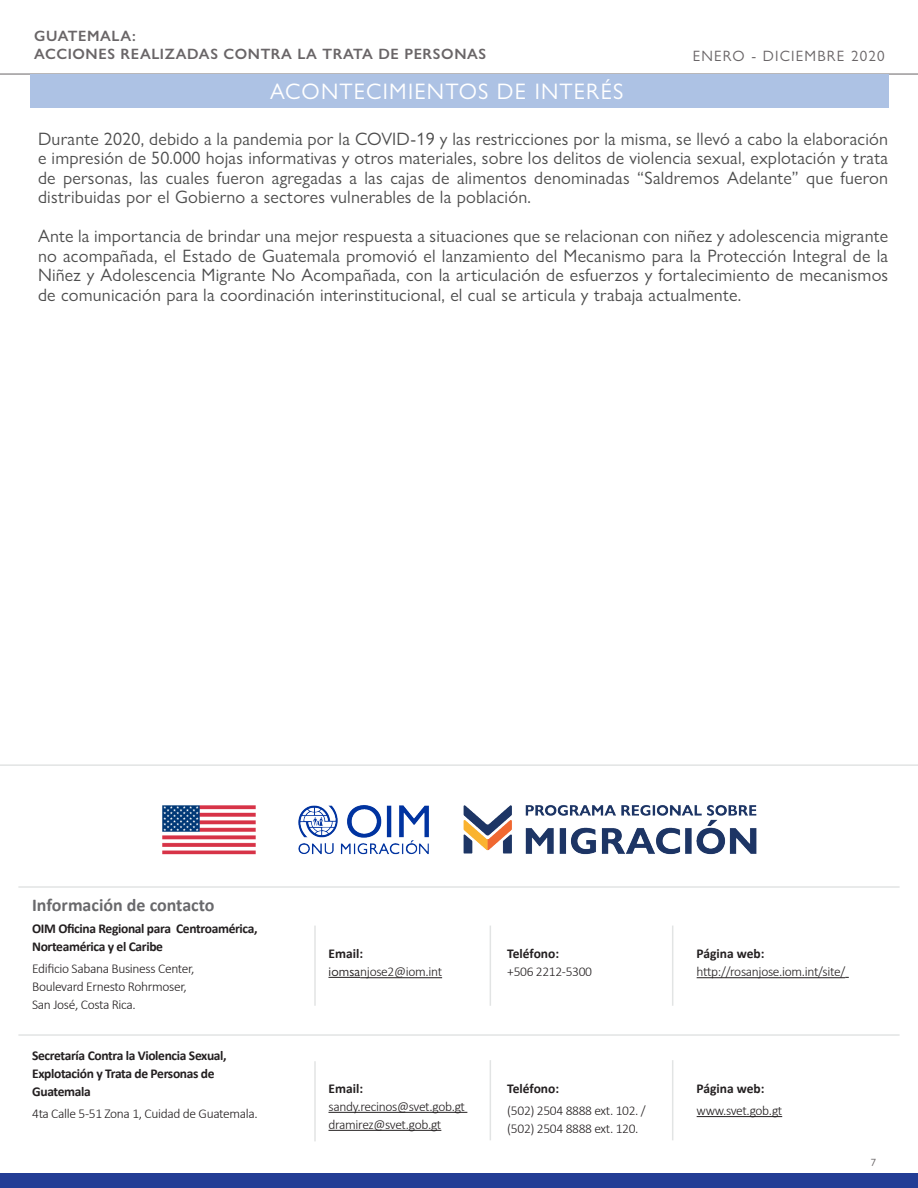
<style>
.page{position:relative;width:918px;height:1188px;background:#fff}
.page>*{position:absolute;margin:0;border:0;box-sizing:border-box;transform-origin:0 0}
.t1{font:22.5px "Gill Sans Nova";letter-spacing:.045em;color:#fff}
.t2{font:22.5px "Gill Sans Nova";letter-spacing:.005em;color:#fff}
.t3{font:18px/19.5px "Gill Sans Nova";letter-spacing:.01em;color:#000001;text-align:justify}
.pequeño{font:700 18px "Calibri";color:#69696c}
.t4{font:600 15px/18px "Gill Sans Nova";letter-spacing:.04em;color:#696567}
.t5{font:15px "Gill Sans Nova";letter-spacing:.08em;color:#696567}
.pequeño-2{font:300 13.5px/18px "Calibri";letter-spacing:-.025em;color:#231f20}
.pequeño-3{font:700 13.5px/18px "Calibri";letter-spacing:-.025em;color:#231f20}
.pequeño-4{font:700 13.5px "Calibri";color:#231f20}
.t6{font:10.5px "Gill Sans Nova";color:#696567}
.s1{font-weight:700}
.s2{font-family:"Gill Sans Nova";font-weight:400}
</style>
<div class="page">
<hr style="left:0;top:74px;width:918px;height:1px;background:#696567">
<div style="left:0;top:1173px;width:918px;height:15px;background:#233d95"></div>
<hr style="left:18px;top:1034px;width:882px;height:2px;background:#e2e4e4">
<hr style="left:18px;top:886px;width:882px;height:2px;background:#e2e4e4">
<hr style="left:0;top:764px;width:918px;height:2px;background:#e2e4e4">
<hr style="left:697px;top:977px;width:148px;height:1px;background:#231f20">
<hr style="left:328px;top:977px;width:32px;height:1px;background:#231f20">
<hr style="left:360px;top:977px;width:82px;height:1px;background:#231f20">
<hr style="left:314px;top:926px;width:2px;height:80px;background:#e2e4e4">
<hr style="left:314px;top:1061px;width:2px;height:80px;background:#e2e4e4">
<hr style="left:490px;top:926px;width:1px;height:80px;background:#e2e4e4">
<hr style="left:672px;top:926px;width:1px;height:80px;background:#e2e4e4">
<hr style="left:697px;top:1116px;width:85px;height:1px;background:#231f20">
<hr style="left:328px;top:1112px;width:139px;height:1px;background:#231f20">
<hr style="left:328px;top:1130px;width:113px;height:1px;background:#231f20">
<hr style="left:490px;top:1060px;width:1px;height:80px;background:#e2e4e4">
<hr style="left:672px;top:1060px;width:1px;height:80px;background:#e2e4e4">
<div style="left:30px;top:74px;width:858px;height:34px;background:#adc2e4"></div>
<img style="left:162px;top:805px;width:267px;height:50px">
<img style="left:463px;top:805px;width:294px;height:50px">
<p class="t4" style="left:34px;top:27px;width:454px">GUATEMALA:<br>ACCIONES REALIZADAS CONTRA LA TRATA DE PERSONAS</p>
<p class="t5" style="left:693px;top:47px;width:193px">ENERO - DICIEMBRE 2020</p>
<p class="t1" style="left:270px;top:78px;width:355px">ACONTECIMIENTOS DE INTERÉS</p>
<p class="t2" style="left:383px;top:78px;width:154px">BACKGROUND</p>
<p class="t3" style="left:38px;top:129px;width:852px">Durante 2020, debido a la pandemia por la COVID-19 y las restricciones por la misma, se llevó a cabo la elaboración e impresión de 50.000 hojas informativas y otros materiales, sobre los delitos de violencia sexual, explotación y trata de personas, las cuales fueron agregadas a las cajas de alimentos denominadas “Saldremos Adelante” que fueron distribuidas por el Gobierno a sectores vulnerables de la población.</p>
<p class="t3" style="left:38px;top:226px;width:852px">Ante la importancia de brindar una mejor respuesta a situaciones que se relacionan con niñez y adolescencia migrante no acompañada, el Estado de Guatemala promovió el lanzamiento del Mecanismo para la Protección Integral de la Niñez y Adolescencia Migrante No Acompañada, con la articulación de esfuerzos y fortalecimiento de mecanismos de comunicación para la coordinación interinstitucional, el cual se articula y trabaja actualmente.</p>
<p class="pequeño" style="left:32px;top:892px;width:184px">Información de contacto</p>
<p class="pequeño-3" style="left:32px;top:919px;width:227px">OIM Oficina Regional para Centroamérica,<br>Norteamérica y el Caribe</p>
<p class="pequeño-2" style="left:32px;top:959px;width:164px">Edificio Sabana Business Center,<br>Boulevard Ernesto Rohrmoser,<br>San José, Costa Rica.</p>
<p class="pequeño-3" style="left:32px;top:1046px;width:196px">Secretaría Contra la Violencia Sexual,<br>Explotación y Trata de Personas de<br>Guatemala</p>
<p class="pequeño-2" style="left:32px;top:1104px;width:227px">4ta Calle 5-51 Zona 1, Cuidad de Guatemala.</p>
<p class="pequeño-2" style="left:328px;top:944px;width:115px"><span class="s1">Email: </span><span class="s2">iomsa</span>njose2@iom.int</p>
<p class="pequeño-2" style="left:328px;top:1079px;width:138px"><span class="s1">Email: </span>sandy.recinos@svet.gob.gt dramirez@svet.gob.gt</p>
<p class="pequeño-2" style="left:507px;top:944px;width:86px"><span class="s1">Teléfono:<br></span>+506 2212-5300</p>
<p class="pequeño-4" style="left:507px;top:1079px;width:53px">Teléfono:</p>
<p class="pequeño-2" style="left:507px;top:1101px;width:140px">(502) 2504 8888 ext. 102. / (502) 2504 8888 ext. 120.</p>
<p class="pequeño-2" style="left:697px;top:944px;width:150px"><span class="s1">Página web: </span>http://rosanjose.iom.int/site/</p>
<p class="pequeño-4" style="left:697px;top:1079px;width:69px">Página web:</p>
<p class="pequeño-2" style="left:697px;top:1101px;width:87px">www.svet.gob.gt</p>
<p class="t6" style="left:871px;top:1156px;width:7px">7</p>
</div>
